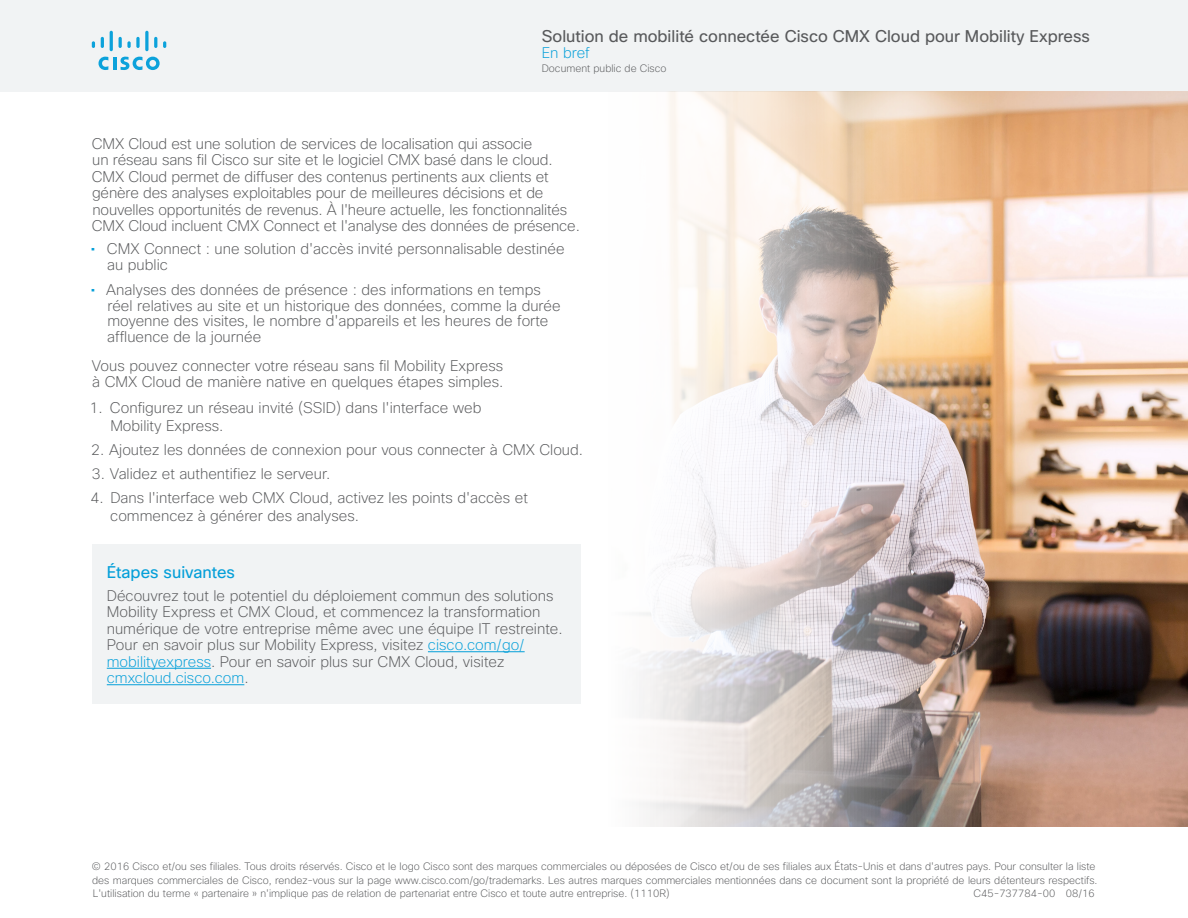
<style>
.page{position:relative;width:1188px;height:918px;background:#fff}
.page>*{position:absolute;margin:0;border:0;box-sizing:border-box;transform-origin:0 0}
.t1{font:16.5px "Cisco Sans";color:#58595b}
.t2{font:16.5px "Cisco Sans";color:#049fd9}
.Body{font:200 15px/16.5px "Cisco Sans";color:#58595b}
.t3{font:200 15px "Cisco Sans";color:#049fd9}
.Confidentiality{font:200 10.5px/13.5px "Cisco Sans";color:#58595b}
.s1{font-weight:400;color:#049fd9}
.s2{color:#049fd9}
</style>
<div class="page">
<div style="left:0;top:0;width:1188px;height:92px;background:#f1f3f4"></div>
<svg style="left:99px;top:57px;width:61px;height:13px"></svg>
<svg style="left:92px;top:41px;width:3px;height:7px"></svg>
<svg style="left:101px;top:37px;width:3px;height:11px"></svg>
<hr style="left:110px;top:31px;width:3px;height:20px;background:#0ca2db;border-radius:2px">
<svg style="left:119px;top:37px;width:12px;height:11px"></svg>
<svg style="left:136px;top:37px;width:4px;height:11px"></svg>
<svg style="left:145px;top:31px;width:4px;height:20px"></svg>
<svg style="left:154px;top:37px;width:3px;height:11px"></svg>
<svg style="left:163px;top:41px;width:3px;height:7px"></svg>
<img style="left:360px;top:92px;width:828px;height:734px">
<div style="left:92px;top:545px;width:488px;height:159px;background:#f1f3f4"></div>
<hr style="left:428px;top:651px;width:97px;height:1px;background:#049fd9">
<hr style="left:107px;top:668px;width:104px;height:1px;background:#049fd9">
<hr style="left:107px;top:684px;width:137px;height:1px;background:#049fd9">
<p class="t1" style="left:542px;top:26px;width:550px">Solution de mobilité connectée Cisco CMX Cloud pour Mobility Express</p>
<p class="t3" style="left:542px;top:44px;width:49px">En bref</p>
<p class="Confidentiality" style="left:542px;top:61px;width:126px">Document public de Cisco</p>
<p class="Body" style="left:92px;top:135px;width:489px">CMX Cloud est une solution de services de localisation qui associe<br>un réseau sans fil Cisco sur site et le logiciel CMX basé dans le cloud.<br>CMX Cloud permet de diffuser des contenus pertinents aux clients et génère des analyses exploitables pour de meilleures décisions et de nouvelles opportunités de revenus. À l'heure actuelle, les fonctionnalités CMX Cloud incluent CMX Connect et l'analyse des données de présence.</p>
<p class="Body" style="left:107px;top:241px;width:459px;line-height:15.8px;text-indent:-17px"><span class="s1">•</span> CMX Connect : une solution d'accès invité personnalisable destinée au public</p>
<p class="Body" style="left:107px;top:282px;width:455px;line-height:15.8px;text-indent:-17px"><span class="s1">•</span> Analyses des données de présence : des informations en temps réel relatives au site et un historique des données, comme la durée moyenne des visites, le nombre d'appareils et les heures de forte affluence de la journée</p>
<p class="Body" style="left:92px;top:357px;width:413px">Vous pouvez connecter votre réseau sans fil Mobility Express à CMX Cloud de manière native en quelques étapes simples.</p>
<p class="Body" style="left:110px;top:398px;width:373px;line-height:18px;text-indent:-21px">1. Configurez un réseau invité (SSID) dans l'interface web<br>Mobility Express.</p>
<p class="Body" style="left:91px;top:441px;width:493px">2. Ajoutez les données de connexion pour vous connecter à CMX Cloud.</p>
<p class="Body" style="left:92px;top:465px;width:240px">3. Validez et authentifiez le serveur.</p>
<p class="Body" style="left:110px;top:488px;width:419px;line-height:18px;text-indent:-20px">4. Dans l'interface web CMX Cloud, activez les points d'accès et commencez à générer des analyses.</p>
<p class="t2" style="left:107px;top:562px;width:130px">Étapes suivantes</p>
<p class="Body" style="left:107px;top:587px;width:457px">Découvrez tout le potentiel du déploiement commun des solutions Mobility Express et CMX Cloud, et commencez la transformation numérique de votre entreprise même avec une équipe IT restreinte.<br>Pour en savoir plus sur Mobility Express, visitez <span class="s2">cisco.com/go/ mobilityexpress</span>. Pour en savoir plus sur CMX Cloud, visitez <span class="s2">cmxcloud.cisco.com</span>.</p>
<p class="Confidentiality" style="left:92px;top:860px;width:1007px">© 2016 Cisco et/ou ses filiales. Tous droits réservés. Cisco et le logo Cisco sont des marques commerciales ou déposées de Cisco et/ou de ses filiales aux États-Unis et dans d'autres pays. Pour consulter la liste des marques commerciales de Cisco, rendez-vous sur la page www.cisco.com/go/trademarks. Les autres marques commerciales mentionnées dans ce document sont la propriété de leurs détenteurs respectifs.<br>L'utilisation du terme « partenaire » n'implique pas de relation de partenariat entre Cisco et toute autre entreprise. (1110R)</p>
<p class="Confidentiality" style="left:974px;top:887px;width:123px">C45-737784-00 08/16</p>
</div>
